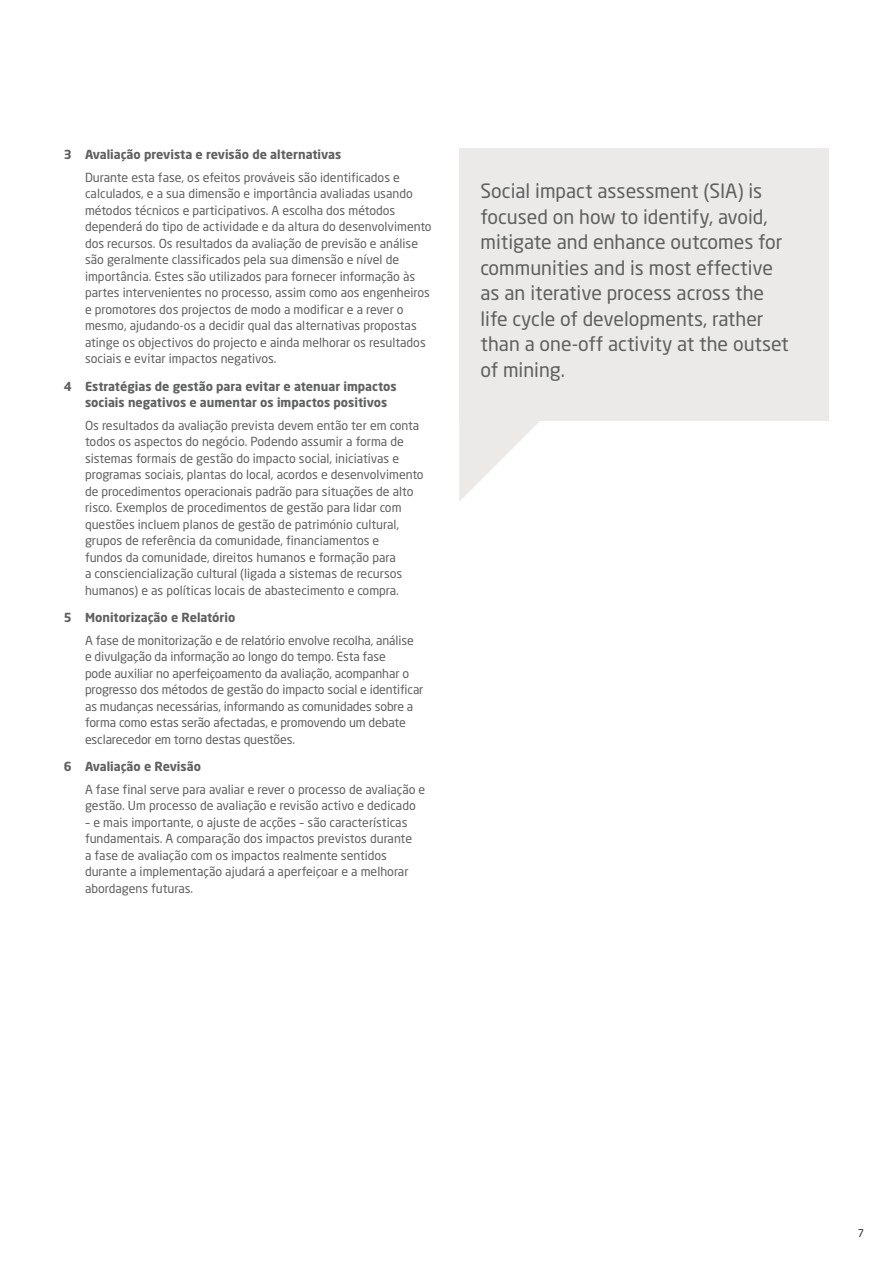
<style>
.page{position:relative;width:893px;height:1263px;background:#fff}
.page>*{position:absolute;margin:0;border:0;box-sizing:border-box;transform-origin:0 0}
.t1{font:19.5px/25.5px "Neo Sans";color:#5f6060}
.t2{font:12.3px/16.5px "Neo Sans";color:#5f6060}
.t3{font:700 12.3px/16.5px "Neo Sans";color:#5f6060}
.t4{font:10.5px "Neo Sans";color:#231f20}
</style>
<div class="page">
<svg style="left:459px;top:421px;width:81px;height:80px"></svg>
<div style="left:459px;top:149px;width:370px;height:272px;background:#ebeae9"></div>
<p class="t3" style="left:64px;top:146px;width:279px">3 Avaliação prevista e revisão de alternativas</p>
<p class="t2" style="left:85px;top:169px;width:348px">Durante esta fase, os efeitos prováveis são identificados e calculados, e a sua dimensão e importância avaliadas usando métodos técnicos e participativos. A escolha dos métodos dependerá do tipo de actividade e da altura do desenvolvimento dos recursos. Os resultados da avaliação de previsão e análise são geralmente classificados pela sua dimensão e nível de importância. Estes são utilizados para fornecer informação às partes intervenientes no processo, assim como aos engenheiros e promotores dos projectos de modo a modificar e a rever o mesmo, ajudando-os a decidir qual das alternativas propostas atinge os objectivos do projecto e ainda melhorar os resultados sociais e evitar impactos negativos.</p>
<p class="t3" style="left:85px;top:377px;width:313px;text-indent:-21px">4 Estratégias de gestão para evitar e atenuar impactos sociais negativos e aumentar os impactos positivos</p>
<p class="t2" style="left:85px;top:417px;width:340px">Os resultados da avaliação prevista devem então ter em conta todos os aspectos do negócio. Podendo assumir a forma de sistemas formais de gestão do impacto social, iniciativas e programas sociais, plantas do local, acordos e desenvolvimento de procedimentos operacionais padrão para situações de alto risco. Exemplos de procedimentos de gestão para lidar com questões incluem planos de gestão de património cultural, grupos de referência da comunidade, financiamentos e<br>fundos da comunidade, direitos humanos e formação para<br>a consciencialização cultural (ligada a sistemas de recursos humanos) e as políticas locais de abastecimento e compra.</p>
<p class="t3" style="left:64px;top:609px;width:173px">5 Monitorização e Relatório</p>
<p class="t2" style="left:85px;top:632px;width:340px">A fase de monitorização e de relatório envolve recolha, análise e divulgação da informação ao longo do tempo. Esta fase<br>pode auxiliar no aperfeiçoamento da avaliação, acompanhar o progresso dos métodos de gestão do impacto social e identificar as mudanças necessárias, informando as comunidades sobre a forma como estas serão afectadas, e promovendo um debate esclarecedor em torno destas questões.</p>
<p class="t3" style="left:64px;top:758px;width:139px">6 Avaliação e Revisão</p>
<p class="t2" style="left:85px;top:781px;width:342px">A fase final serve para avaliar e rever o processo de avaliação e gestão. Um processo de avaliação e revisão activo e dedicado</p>
<p class="t2" style="left:85px;top:814px;width:329px">– e mais importante, o ajuste de acções – são características fundamentais. A comparação dos impactos previstos durante a fase de avaliação com os impactos realmente sentidos durante a implementação ajudará a aperfeiçoar e a melhorar abordagens futuras.</p>
<p class="t1" style="left:480px;top:178px;width:310px">Social impact assessment (SIA) is focused on how to identify, avoid, mitigate and enhance outcomes for communities and is most effective as an iterative process across the life cycle of developments, rather than a one-off activity at the outset of mining.</p>
<p class="t4" style="left:858px;top:1227px;width:8px">7</p>
</div>
